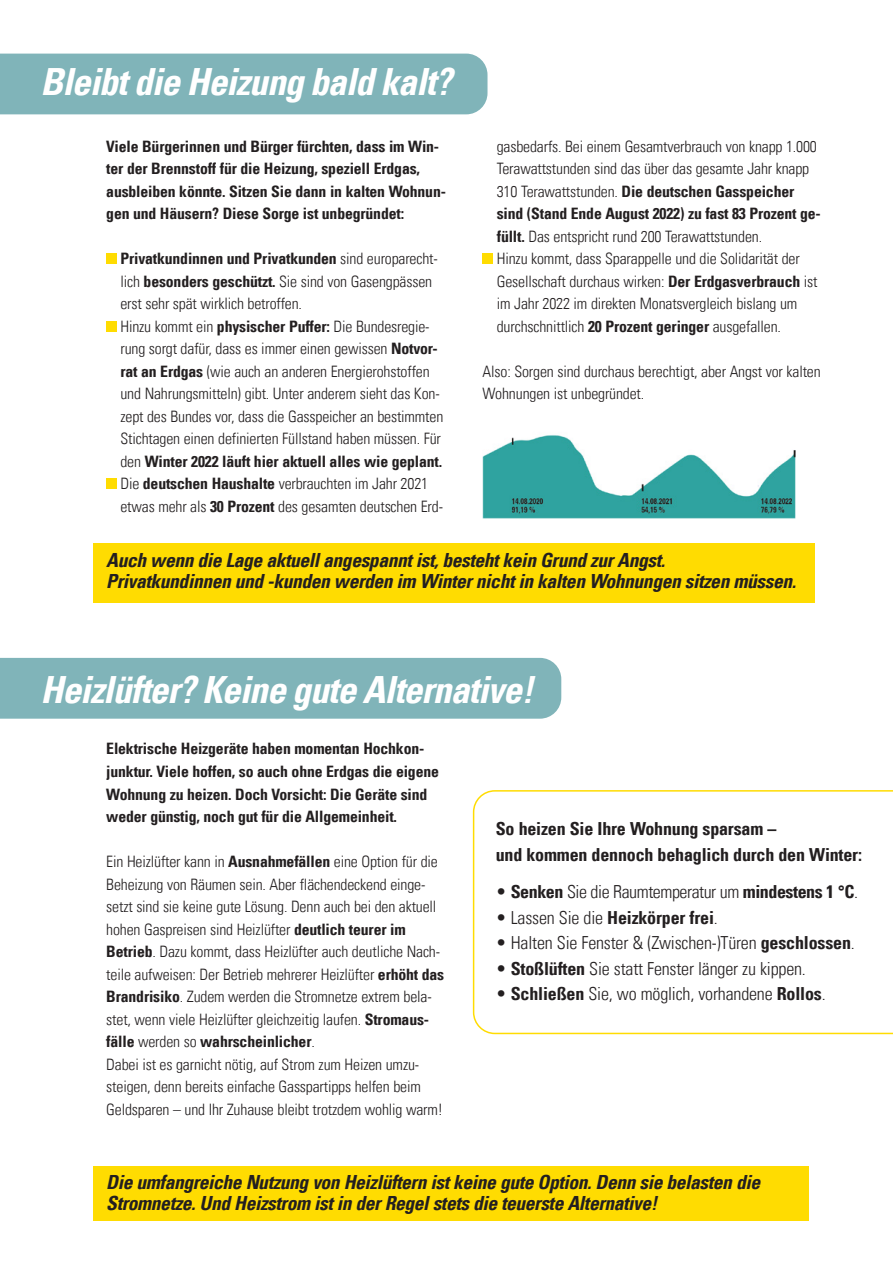
<style>
.page{position:relative;width:893px;height:1263px;background:#fff}
.page>*{position:absolute;margin:0;border:0;box-sizing:border-box;transform-origin:0 0}
.Headline{font:italic 700 condensed 37.5px "Univers LT";letter-spacing:-.025em;color:#fff}
.BU{font:italic 700 condensed 19.5px/21px "Univers LT";letter-spacing:-.02em;color:#231f20}
.Fließtext{font:300 condensed 18px "Univers LT";letter-spacing:-.01em;color:#231f20}
.Fließtext-2{font:700 condensed 18px/25.5px "Univers LT";letter-spacing:-.01em;color:#231f20}
.Fließtext-3{font:300 condensed 15.75px/22.5px "Univers LT";letter-spacing:-.01em;color:#231f20}
.Fließtext-4{font:700 condensed 15.75px/22.5px "Univers LT";letter-spacing:-.01em;color:#231f20}
.s1{font-weight:700}
</style>
<div class="page">
<svg style="left:473px;top:790px;width:420px;height:244px"></svg>
<div style="left:94px;top:1166px;width:715px;height:54px;background:#ffdc01"></div>
<div style="left:94px;top:543px;width:721px;height:60px;background:#ffdc01"></div>
<div style="left:0;top:54px;width:487px;height:60px;background:#80b4b9"></div>
<div style="left:106px;top:254px;width:11px;height:10px;background:#ffdc01"></div>
<div style="left:106px;top:321px;width:11px;height:11px;background:#ffdc01"></div>
<div style="left:106px;top:479px;width:11px;height:10px;background:#ffdc01"></div>
<div style="left:483px;top:254px;width:10px;height:10px;background:#ffdc01"></div>
<img style="left:483px;top:435px;width:312px;height:84px">
<div style="left:0;top:658px;width:561px;height:61px;background:#80b4b9"></div>
<p class="Headline" style="left:40px;top:59px;width:413px">Bleibt die Heizung bald kalt?</p>
<p class="Fließtext-4" style="left:106px;top:135px;width:341px">Viele Bürgerinnen und Bürger fürchten, dass im Win&shy;ter der Brennstoff für die Heizung, speziell Erdgas, ausbleiben könnte. Sitzen Sie dann in kalten Wohnun&shy;gen und Häusern? Diese Sorge ist unbegründet:</p>
<p class="Fließtext-3" style="left:120px;top:247px;width:319px"><span class="s1">Privatkundinnen und Privatkunden</span> sind europarecht&shy;lich <span class="s1">besonders geschützt.</span> Sie sind von Gasengpässen erst sehr spät wirklich betroffen.</p>
<p class="Fließtext-3" style="left:120px;top:315px;width:324px">Hinzu kommt ein <span class="s1">physischer Puffer:</span> Die Bundesregie&shy;rung sorgt dafür, dass es immer einen gewissen <span class="s1">Notvor&shy;rat an Erdgas</span> (wie auch an anderen Energierohstoffen und Nahrungsmitteln) gibt. Unter anderem sieht das Kon&shy;zept des Bundes vor, dass die Gasspeicher an bestimmten Stichtagen einen definierten Füllstand haben müssen. Für den <span class="s1">Winter 2022 läuft hier aktuell alles wie geplant.</span></p>
<p class="Fließtext-3" style="left:120px;top:472px;width:324px">Die <span class="s1">deutschen Haushalte</span> verbrauchten im Jahr 2021 etwas mehr als <span class="s1">30 Prozent</span> des gesamten deutschen Erd-</p>
<p class="Fließtext-3" style="left:497px;top:135px;width:326px">gasbedarfs. Bei einem Gesamtverbrauch von knapp 1.000<br>Terawattstunden sind das über das gesamte Jahr knapp 310 Terawattstunden. <span class="s1">Die deutschen Gasspeicher sind (Stand Ende August 2022) zu fast 83 Prozent ge&shy;füllt.</span> Das entspricht rund 200 Terawattstunden.</p>
<p class="Fließtext-3" style="left:497px;top:247px;width:322px">Hinzu kommt, dass Sparappelle und die Solidarität der Gesellschaft durchaus wirken: <span class="s1">Der Erdgasverbrauch</span> ist im Jahr 2022 im direkten Monatsvergleich bislang um durchschnittlich <span class="s1">20 Prozent geringer</span> ausgefallen.</p>
<p class="Fließtext-3" style="left:483px;top:360px;width:340px">Also: Sorgen sind durchaus berechtigt, aber Angst vor kalten<br>Wohnungen ist unbegründet.</p>
<p class="BU" style="left:106px;top:549px;width:691px">Auch wenn die Lage aktuell angespannt ist, besteht kein Grund zur Angst.<br>Privatkundinnen und -kunden werden im Winter nicht in kalten Wohnungen sitzen müssen.</p>
<p class="Headline" style="left:40px;top:666px;width:495px">Heizlüfter? Keine gute Alternative!</p>
<p class="Fließtext-4" style="left:106px;top:737px;width:334px">Elektrische Heizgeräte haben momentan Hochkon&shy;junktur. Viele hoffen, so auch ohne Erdgas die eigene Wohnung zu heizen. Doch Vorsicht: Die Geräte sind weder günstig, noch gut für die Allgemeinheit.</p>
<p class="Fließtext-3" style="left:106px;top:850px;width:339px">Ein Heizlüfter kann in <span class="s1">Ausnahmefällen</span> eine Option für die Beheizung von Räumen sein. Aber flächendeckend einge&shy;setzt sind sie keine gute Lösung. Denn auch bei den aktuell hohen Gaspreisen sind Heizlüfter <span class="s1">deutlich teurer im Betrieb</span>. Dazu kommt, dass Heizlüfter auch deutliche Nach&shy;teile aufweisen: Der Betrieb mehrerer Heizlüfter <span class="s1">erhöht das Brandrisiko</span>. Zudem werden die Stromnetze extrem bela&shy;stet, wenn viele Heizlüfter gleichzeitig laufen. <span class="s1">Stromaus&shy;fälle</span> werden so <span class="s1">wahrscheinlicher</span>.</p>
<p class="Fließtext-3" style="left:106px;top:1053px;width:338px">Dabei ist es garnicht nötig, auf Strom zum Heizen umzu&shy;steigen, denn bereits einfache Gasspartipps helfen beim<br>Geldsparen – und Ihr Zuhause bleibt trotzdem wohlig warm!</p>
<p class="Fließtext-2" style="left:496px;top:816px;width:368px">So heizen Sie Ihre Wohnung sparsam –<br>und kommen dennoch behaglich durch den Winter:</p>
<p class="Fließtext" style="left:496px;top:881px;width:364px">• <span class="s1">Senken</span> Sie die Raumtemperatur um <span class="s1">mindestens 1 °C</span>.</p>
<p class="Fließtext" style="left:496px;top:906px;width:224px">• Lassen Sie die <span class="s1">Heizkörper frei</span>.</p>
<p class="Fließtext" style="left:496px;top:932px;width:360px">• Halten Sie Fenster &amp; (Zwischen-)Türen <span class="s1">geschlossen</span>.</p>
<p class="Fließtext" style="left:496px;top:957px;width:312px">• <span class="s1">Stoßlüften</span> Sie statt Fenster länger zu kippen.</p>
<p class="Fließtext" style="left:496px;top:983px;width:331px">• <span class="s1">Schließen</span> Sie, wo möglich, vorhandene <span class="s1">Rollos</span>.</p>
<p class="BU" style="left:106px;top:1171px;width:655px">Die umfangreiche Nutzung von Heizlüftern ist keine gute Option. Denn sie belasten die<br>Stromnetze. Und Heizstrom ist in der Regel stets die teuerste Alternative!</p>
</div>
